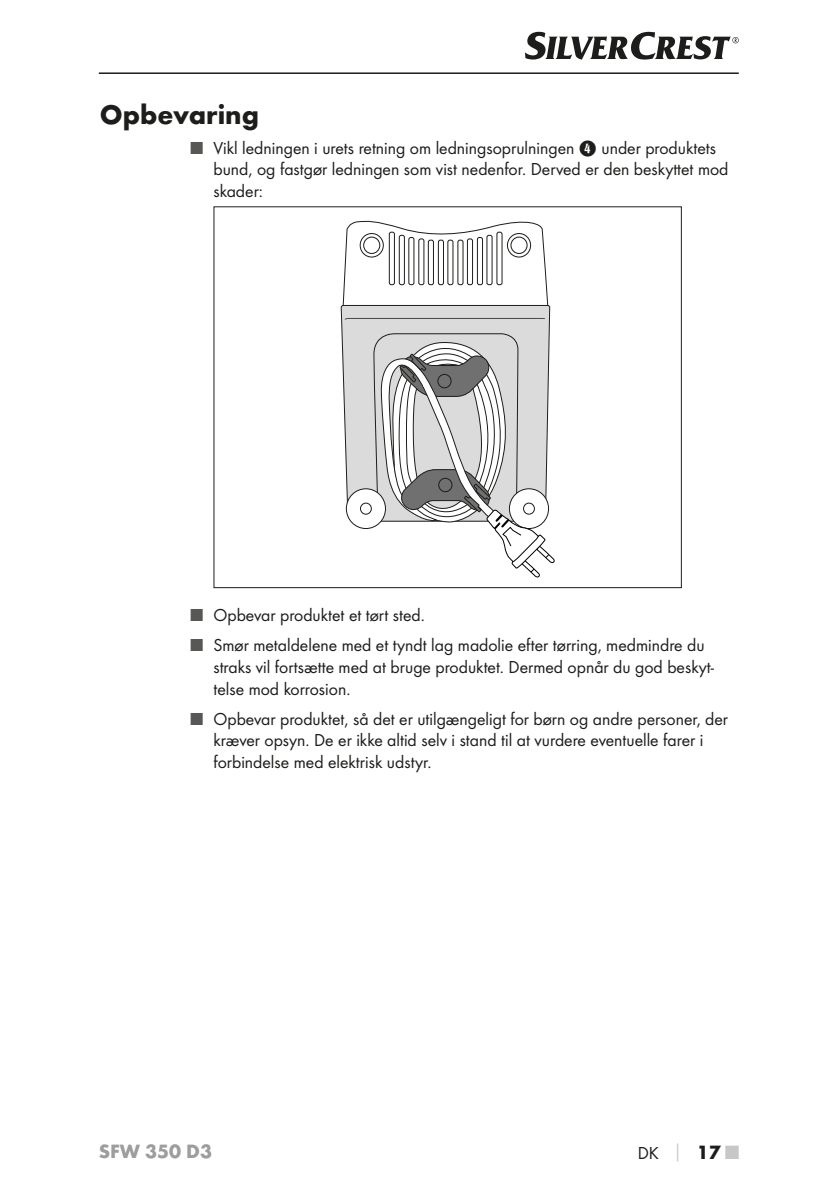
<style>
.page{position:relative;width:839px;height:1190px;background:#fff}
.page>*{position:absolute;margin:0;border:0;box-sizing:border-box;transform-origin:0 0}
.t1{font:700 28px "Futura";color:#1d1d1b}
.t2{font:700 20px "Futura";color:#9d9d9d}
.t3{font:18px/21.6px "Futura Boo";color:#1d1d1b}
.s1{color:#575756}
.s2{font-family:"Hako PI Nummern"}
.s3{font-family:"Futura";font-weight:700;color:#c7c7c6}
.s4{font-family:"Futura";font-weight:700;font-size:20px}
.s5{font-family:"Futura";font-weight:700;font-size:20px;color:#c7c7c6}
</style>
<div class="page">
<hr style="left:99px;top:72px;width:639px;height:2px;background:#1d1d1b">
<svg style="left:525px;top:32px;width:213px;height:28px"></svg>
<svg style="left:340px;top:303px;width:210px;height:137px;background:#d8d8d8"></svg>
<svg style="left:342px;top:221px;width:206px;height:85px"></svg>
<svg style="left:344px;top:318px;width:201px;height:1px"></svg>
<svg style="left:345px;top:333px;width:209px;height:244px"></svg>
<h1 class="t1" style="left:100px;top:97px;width:160px">Opbevaring</h1>
<p class="t3" style="left:213px;top:137px;width:516px;text-indent:-23px"><span class="s1">■</span> Vikl ledningen i urets retning om ledningsoprulningen <span class="s2">4</span> under produktets bund, og fastgør ledningen som vist nedenfor. Derved er den beskyttet mod skader:</p>
<p class="t3" style="left:191px;top:604px;width:233px"><span class="s1">■</span> Opbevar produktet et tørt sted.</p>
<p class="t3" style="left:213px;top:634px;width:501px;text-indent:-23px"><span class="s1">■</span> Smør metaldelene med et tyndt lag madolie efter tørring, medmindre du straks vil fortsætte med at bruge produktet. Dermed opnår du god beskyt&shy;telse mod korrosion.</p>
<p class="t3" style="left:213px;top:708px;width:516px;text-indent:-23px"><span class="s1">■</span> Opbevar produktet, så det er utilgængeligt for børn og andre personer, der kræver opsyn. De er ikke altid selv i stand til at vurdere eventuelle farer i forbindelse med elektrisk udstyr.</p>
<p class="t2" style="left:99px;top:1138px;width:115px">SFW 350 D3</p>
<p class="t3" style="left:637px;top:1142px;width:102px">DK <span class="s3">│</span> <span class="s4">17</span> <span class="s5">■</span></p>
</div>
